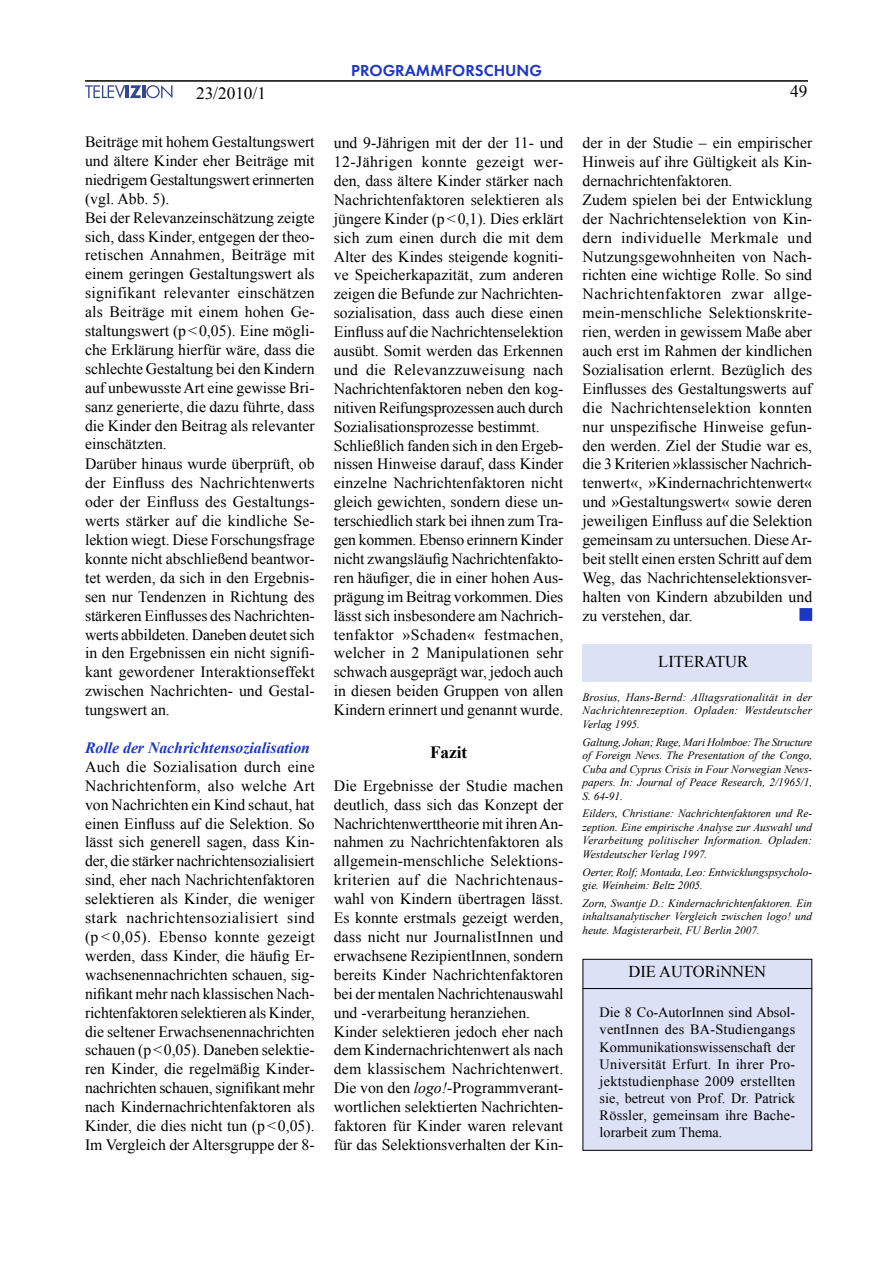
<style>
.page{position:relative;width:893px;height:1263px;background:#fff}
.page>*{position:absolute;margin:0;border:0;box-sizing:border-box;transform-origin:0 0}
.t1{font:17.25px "Times New Roman";color:#000}
.zü{font:700 17.25px "Times New Roman";letter-spacing:-.005em;color:#000}
.t2{font:16.5px "Futura Demi E";color:#1c36c6}
.uAutor{font:16.5px "Times New Roman";color:#000}
.uAutLit{font:16.5px "Times New Roman";color:#000}
.fließtext{font:15.75px/18.9px "Times New Roman";color:#000;text-align:justify}
.züblauneu{font:italic 700 15.75px "Times New Roman";color:#1c36c6}
.autor{font:14.25px/17.1px "Times New Roman";letter-spacing:.015em;color:#000;text-align:justify}
.anmerkungen{font:italic 11.25px/13.5px "Times New Roman";color:#000;text-align:justify}
.s1{font-style:italic}
</style>
<div class="page">
<hr style="left:85px;top:80px;width:723px;height:2px;background:#000">
<svg style="left:85px;top:85px;width:87px;height:14px"></svg>
<div style="left:582px;top:645px;width:230px;height:37px;background:#dde1f6"></div>
<div style="left:583px;top:959px;width:229px;height:191px;background:#dde1f6"></div>
<div style="left:582px;top:959px;width:230px;height:192px;border:1px solid #000"></div>
<hr style="left:582px;top:988px;width:230px;height:1px;background:#000">
<div style="left:799px;top:608px;width:13px;height:13px;background:#1c36c6;border:2px solid #1c36c6"></div>
<p class="t1" style="left:196px;top:81px;width:71px">23/2010/1</p>
<p class="fließtext" style="left:85px;top:132px;width:231px">Beiträge mit hohem Gestaltungswert und ältere Kinder eher Beiträge mit niedrigem Gestaltungswert erinnerten (vgl. Abb. 5).</p>
<p class="fließtext" style="left:85px;top:208px;width:231px">Bei der Relevanzeinschätzung zeigte sich, dass Kinder, entgegen der theo&shy;retischen Annahmen, Beiträge mit einem geringen Gestaltungswert als signifikant relevanter einschätzen als Beiträge mit einem hohen Ge&shy;staltungswert (p&lt;0,05). Eine mögli&shy;che Erklärung hierfür wäre, dass die schlechte Gestaltung bei den Kindern auf unbewusste Art eine gewisse Bri&shy;sanz generierte, die dazu führte, dass die Kinder den Beitrag als relevanter einschätzten.</p>
<p class="fließtext" style="left:85px;top:454px;width:231px">Darüber hinaus wurde überprüft, ob der Einfluss des Nachrichtenwerts oder der Einfluss des Gestaltungs&shy;werts stärker auf die kindliche Se&shy;lektion wiegt. Diese Forschungsfrage konnte nicht abschließend beantwor&shy;tet werden, da sich in den Ergebnis&shy;sen nur Tendenzen in Richtung des stärkeren Einflusses des Nachrichten&shy;werts abbildeten. Daneben deutet sich in den Ergebnissen ein nicht signifi&shy;kant gewordener Interaktionseffekt zwischen Nachrichten- und Gestal&shy;tungswert an.</p>
<p class="züblauneu" style="left:85px;top:737px;width:226px">Rolle der Nachrichtensozialisation</p>
<p class="fließtext" style="left:85px;top:757px;width:231px">Auch die Sozialisation durch eine Nachrichtenform, also welche Art von Nachrichten ein Kind schaut, hat einen Einfluss auf die Selektion. So lässt sich generell sagen, dass Kin&shy;der, die stärker nachrichtensozialisiert sind, eher nach Nachrichtenfaktoren selektieren als Kinder, die weniger stark nachrichtensozialisiert sind (p &lt; 0,05). Ebenso konnte gezeigt werden, dass Kinder, die häufig Er&shy;wachsenennachrichten schauen, sig&shy;nifikant mehr nach klassischen Nach&shy;richtenfaktoren selektieren als Kinder, die seltener Erwachsenennachrichten schauen (p&lt;0,05). Daneben selektie&shy;ren Kinder, die regelmäßig Kinder&shy;nachrichten schauen, signifikant mehr nach Kindernachrichtenfaktoren als Kinder, die dies nicht tun (p&lt;0,05).<br>Im Vergleich der Altersgruppe der 8-</p>
<p class="t2" style="left:351px;top:60px;width:192px">PROGRAMMFORSCHUNG</p>
<p class="fließtext" style="left:334px;top:133px;width:231px">und 9-Jährigen mit der der 11- und 12-Jährigen konnte gezeigt wer&shy;den, dass ältere Kinder stärker nach Nachrichtenfaktoren selektieren als jüngere Kinder (p&lt;0,1). Dies erklärt sich zum einen durch die mit dem Alter des Kindes steigende kogniti&shy;ve Speicherkapazität, zum anderen zeigen die Befunde zur Nachrichten&shy;sozialisation, dass auch diese einen Einfluss auf die Nachrichtenselektion ausübt. Somit werden das Erkennen und die Relevanzzuweisung nach Nachrichtenfaktoren neben den kog&shy;nitiven Reifungsprozessen auch durch Sozialisationsprozesse bestimmt.</p>
<p class="fließtext" style="left:334px;top:436px;width:231px">Schließlich fanden sich in den Ergeb&shy;nissen Hinweise darauf, dass Kinder einzelne Nachrichtenfaktoren nicht gleich gewichten, sondern diese un&shy;terschiedlich stark bei ihnen zum Tra&shy;gen kommen. Ebenso erinnern Kinder nicht zwangsläufig Nachrichtenfakto&shy;ren häufiger, die in einer hohen Aus&shy;prägung im Beitrag vorkommen. Dies lässt sich insbesondere am Nachrich&shy;tenfaktor »Schaden« festmachen, welcher in 2 Manipulationen sehr schwach ausgeprägt war, jedoch auch in diesen beiden Gruppen von allen Kindern erinnert und genannt wurde.</p>
<p class="zü" style="left:430px;top:741px;width:39px">Fazit</p>
<p class="fließtext" style="left:334px;top:776px;width:231px">Die Ergebnisse der Studie machen deutlich, dass sich das Konzept der Nachrichtenwerttheorie mit ihren An&shy;nahmen zu Nachrichtenfaktoren als allgemein-menschliche Selektions&shy;kriterien auf die Nachrichtenaus&shy;wahl von Kindern übertragen lässt.<br>Es konnte erstmals gezeigt werden, dass nicht nur JournalistInnen und erwachsene RezipientInnen, sondern bereits Kinder Nachrichtenfaktoren bei der mentalen Nachrichtenauswahl und -verarbeitung heranziehen.</p>
<p class="fließtext" style="left:334px;top:1021px;width:231px">Kinder selektieren jedoch eher nach dem Kindernachrichtenwert als nach dem klassischem Nachrichtenwert.<br>Die von den <span class="s1">logo!</span>-Programmverant&shy;wortlichen selektierten Nachrichten&shy;faktoren für Kinder waren relevant für das Selektionsverhalten der Kin-</p>
<p class="t1" style="left:790px;top:79px;width:19px">49</p>
<p class="fließtext" style="left:583px;top:133px;width:231px">der in der Studie – ein empirischer Hinweis auf ihre Gültigkeit als Kin&shy;dernachrichtenfaktoren.</p>
<p class="fließtext" style="left:583px;top:190px;width:231px">Zudem spielen bei der Entwicklung der Nachrichtenselektion von Kin&shy;dern individuelle Merkmale und Nutzungsgewohnheiten von Nach&shy;richten eine wichtige Rolle. So sind Nachrichtenfaktoren zwar allge&shy;mein-menschliche Selektionskrite&shy;rien, werden in gewissem Maße aber auch erst im Rahmen der kindlichen Sozialisation erlernt. Bezüglich des Einflusses des Gestaltungswerts auf die Nachrichtenselektion konnten nur unspezifische Hinweise gefun&shy;den werden. Ziel der Studie war es, die 3 Kriterien »klassischer Nachrich&shy;tenwert«, »Kindernachrichtenwert« und »Gestaltungswert« sowie deren jeweiligen Einfluss auf die Selektion gemeinsam zu untersuchen. Diese Ar&shy;beit stellt einen ersten Schritt auf dem Weg, das Nachrichtenselektionsver&shy;halten von Kindern abzubilden und zu verstehen, dar.</p>
<p class="uAutLit" style="left:658px;top:651px;width:91px">LITERATUR</p>
<p class="anmerkungen" style="left:583px;top:690px;width:231px">Brosius, Hans-Bernd: Alltagsrationalität in der Nachrichtenrezeption. Opladen: Westdeutscher Verlag 1995.</p>
<p class="anmerkungen" style="left:583px;top:735px;width:231px">Galtung, Johan; Ruge, Mari Holmboe: The Structure of Foreign News. The Presentation of the Congo, Cuba and Cyprus Crisis in Four Norwegian News&shy;papers. In: Journal of Peace Research, 2/1965/1, S. 64-91.</p>
<p class="anmerkungen" style="left:583px;top:806px;width:231px">Eilders, Christiane: Nachrichtenfaktoren und Re&shy;zeption. Eine empirische Analyse zur Auswahl und Verarbeitung politischer Information. Opladen:<br>Westdeutscher Verlag 1997.</p>
<p class="anmerkungen" style="left:583px;top:865px;width:231px">Oerter, Rolf; Montada, Leo: Entwicklungspsycholo&shy;gie. Weinheim: Beltz 2005.</p>
<p class="anmerkungen" style="left:583px;top:896px;width:231px">Zorn, Swantje D.: Kindernachrichtenfaktoren. Ein inhaltsanalytischer Vergleich zwischen logo! und heute. Magisterarbeit, FU Berlin 2007.</p>
<p class="uAutor" style="left:629px;top:960px;width:139px">DIE AUTORiNNEN</p>
<p class="autor" style="left:600px;top:1004px;width:197px">Die 8 Co-AutorInnen sind Absol&shy;ventInnen des BA-Studiengangs Kommunikationswissenschaft der Universität Erfurt. In ihrer Pro&shy;jektstudienphase 2009 erstellten sie, betreut von Prof. Dr. Patrick Rössler, gemeinsam ihre Bache&shy;lorarbeit zum Thema.</p>
</div>
